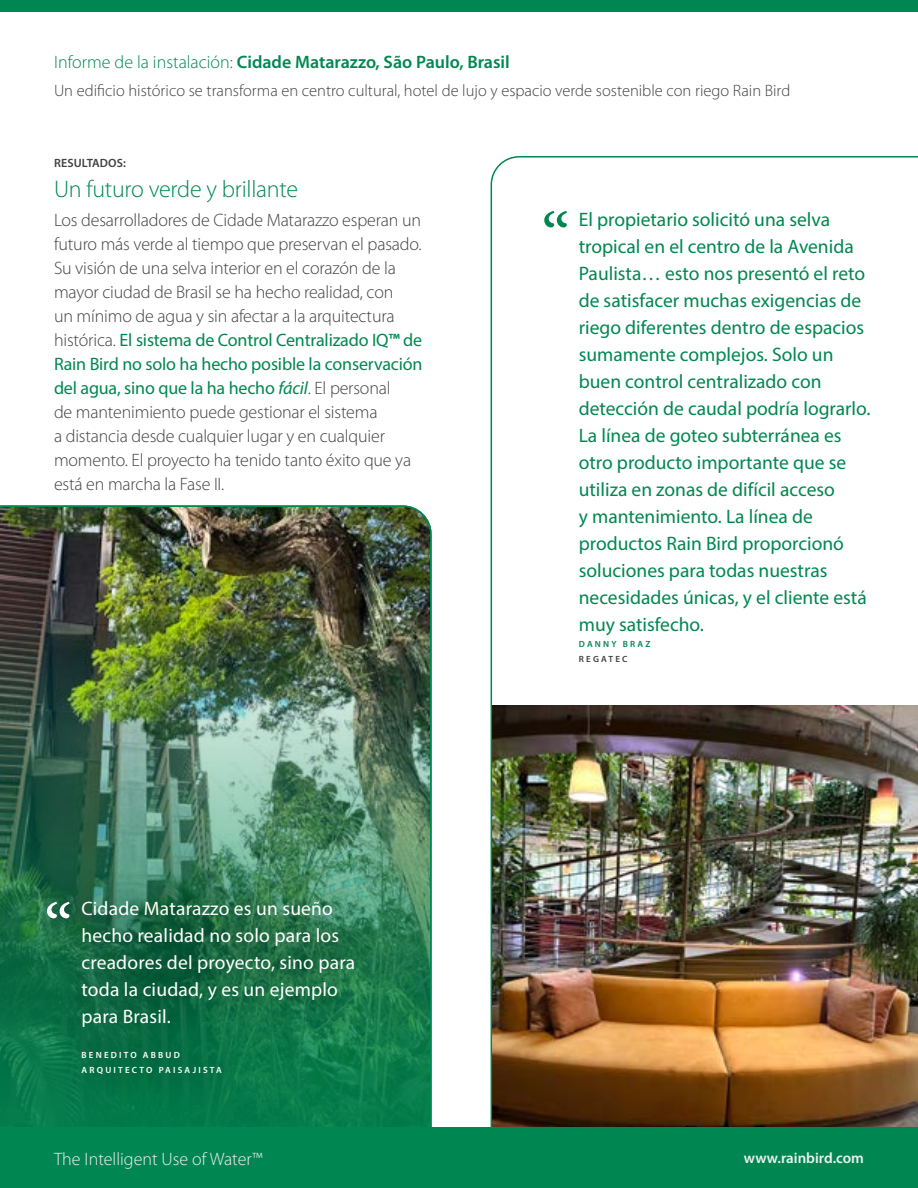
<style>
.page{position:relative;width:918px;height:1188px;background:#fff}
.page>*{position:absolute;margin:0;border:0;box-sizing:border-box;transform-origin:0 0}
.t1{font:72px "Minion Pro";color:#008751}
.t2{font:72px "Minion Pro";color:#fff}
.t3{font:300 24px "Myriad Pro";letter-spacing:-.01em;color:#008751}
.t4{font:19.5px/27px "Myriad Pro";color:#008751}
.t5{font:19.5px/27px "Myriad Pro";letter-spacing:.01em;color:#fff}
.t6{font:300 18px/24px "Myriad Pro";letter-spacing:-.01em;color:#414042}
.t7{font:600 18px "Myriad Pro";color:#008751}
.t8{font:300 18px "Myriad Pro";color:#f0f0f0}
.t9{font:300 16.5px "Myriad Pro";color:#414042}
.t10{font:600 15px "Myriad Pro";color:#f0f0f0}
.t11{font:600 12px "Myriad Pro";letter-spacing:.01em;color:#414042}
.t12{font:600 9px/15px "Myriad Pro";letter-spacing:.245em;color:#fff}
.t13{font:600 9px "Myriad Pro";letter-spacing:.245em;color:#008751}
.t14{font:600 9px "Myriad Pro";letter-spacing:.245em;color:#414042}
.s1{font-weight:300}
.s2{font-weight:400;color:#008751}
.s3{font-weight:600;color:#008751}
.s4{font-weight:400;font-style:italic;color:#008751}
</style>
<div class="page">
<img style="left:490px;top:156px;width:428px;height:972px">
<div style="left:0;top:0;width:918px;height:12px;background:#008751"></div>
<img style="left:0;top:505px;width:432px;height:623px">
<div style="left:12px;top:865px;width:377px;height:245px;background:#000;opacity:.75"></div>
<div style="left:0;top:1128px;width:918px;height:60px;background:#008751"></div>
<p class="t7" style="left:54px;top:50px;width:457px"><span class="s1">Informe de la instalación:</span> Cidade Matarazzo, São Paulo, Brasil</p>
<p class="t9" style="left:54px;top:80px;width:738px">Un edificio histórico se transforma en centro cultural, hotel de lujo y espacio verde sostenible con riego Rain Bird</p>
<p class="t11" style="left:54px;top:156px;width:73px">RESULTADOS:</p>
<h2 class="t3" style="left:54px;top:175px;width:246px">Un futuro verde y brillante</h2>
<p class="t6" style="left:54px;top:208px;width:370px">Los desarrolladores de Cidade Matarazzo esperan un futuro más verde al tiempo que preservan el pasado.<br>Su visión de una selva interior en el corazón de la mayor ciudad de Brasil se ha hecho realidad, con<br>un mínimo de agua y sin afectar a la arquitectura histórica. <span class="s2">El sistema de Control Centralizado IQ</span><span class="s3">™</span> <span class="s2">de Rain Bird no solo ha hecho posible la conservación del agua, sino que la ha hecho</span> <span class="s4">fácil</span>. El personal<br>de mantenimiento puede gestionar el sistema<br>a distancia desde cualquier lugar y en cualquier momento. El proyecto ha tenido tanto éxito que ya está en marcha la Fase II.</p>
<h1 class="t2" style="left:44px;top:882px;width:30px">“</h1>
<p class="t5" style="left:81px;top:895px;width:275px">Cidade Matarazzo es un sueño hecho realidad no solo para los creadores del proyecto, sino para toda la ciudad, y es un ejemplo para Brasil.</p>
<p class="t12" style="left:82px;top:1047px;width:142px">BENEDITO ABBUD<br>ARQUITECTO PAISAJISTA</p>
<h1 class="t1" style="left:541px;top:191px;width:30px">“</h1>
<p class="t4" style="left:579px;top:205px;width:293px">El propietario solicitó una selva tropical en el centro de la Avenida<br>Paulista… esto nos presentó el reto de satisfacer muchas exigencias de riego diferentes dentro de espacios sumamente complejos. Solo un buen control centralizado con detección de caudal podría lograrlo.<br>La línea de goteo subterránea es otro producto importante que se utiliza en zonas de difícil acceso<br>y mantenimiento. La línea de productos Rain Bird proporcionó soluciones para todas nuestras necesidades únicas, y el cliente está muy satisfecho.</p>
<p class="t13" style="left:579px;top:639px;width:73px">DANNY BRAZ</p>
<p class="t14" style="left:579px;top:654px;width:50px">REGATEC</p>
<p class="t8" style="left:54px;top:1148px;width:210px">The Intelligent Use of Water™</p>
<p class="t10" style="left:744px;top:1149px;width:122px">www.rainbird.com</p>
</div>
